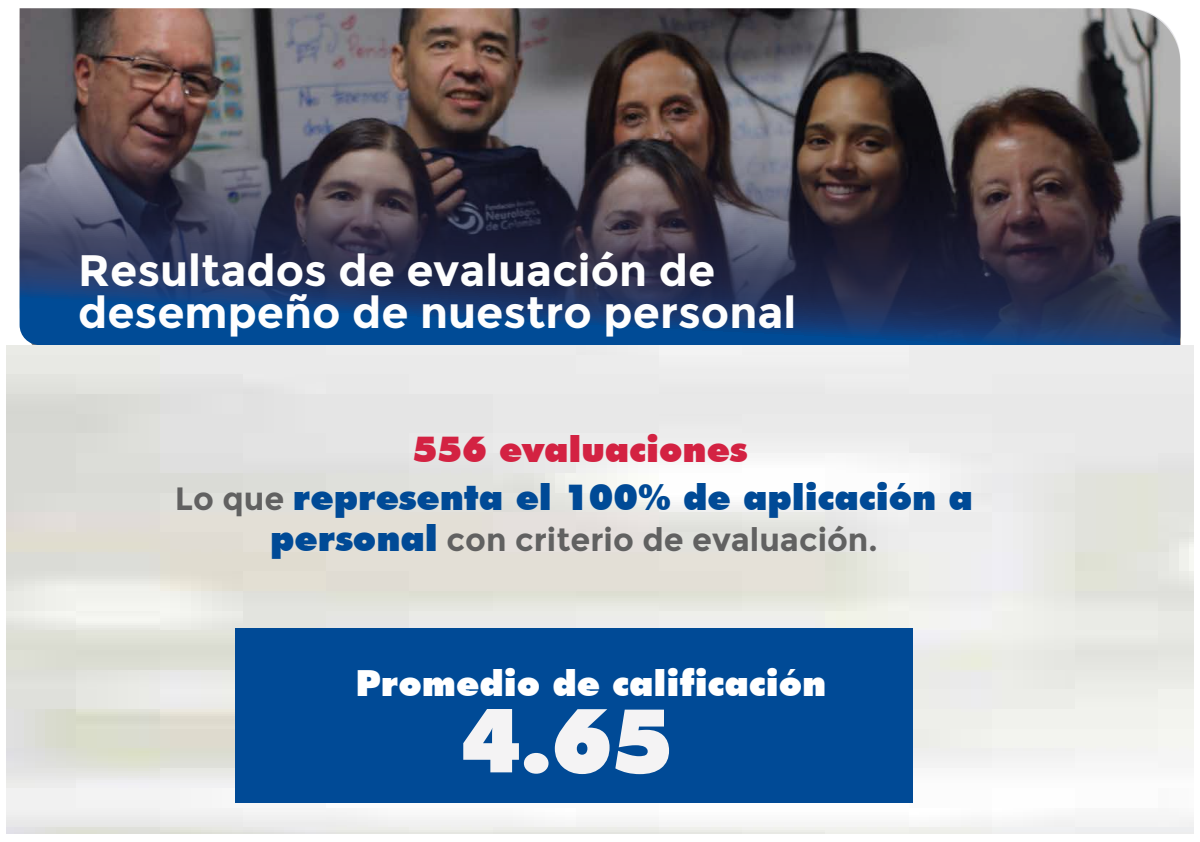
<style>
.page{position:relative;width:1200px;height:842px;background:#fff}
.page>*{position:absolute;margin:0;border:0;box-sizing:border-box;transform-origin:0 0}
.t1{font:900 88.6px "Futura BT";color:#f4f3f4}
.t2{font:700 44px/42px "Montserrat";color:#fefefe}
.t3{font:900 36px "Futura BT";color:#004a96}
.t4{font:900 36px "Futura BT";color:#fff}
.t5{font:900 36px "Futura BT";color:#d32242}
.t6{font:700 32.2px "Montserrat";color:#616161}
.s1{font-family:"Montserrat";font-weight:700;font-size:32.2px;color:#616161}
.s2{font-family:"Futura BT";font-weight:900;font-size:36px;color:#004a96}
</style>
<div class="page">
<img style="left:20px;top:8px;width:1160px;height:337px">
<div style="left:235px;top:628px;width:678px;height:175px;background:#004a96"></div>
<p class="t2" style="left:78px;top:249px;width:719px">Resultados de evaluación de desempeño de nuestro personal</p>
<p class="t5" style="left:413px;top:427px;width:336px">556 evaluaciones</p>
<p class="t3" style="left:175px;top:475px;width:800px"><span class="s1">Lo que</span> representa el 100% de aplicación a</p>
<p class="t6" style="left:270px;top:520px;width:609px"><span class="s2">personal</span> con criterio de evaluación.</p>
<p class="t4" style="left:355px;top:661px;width:472px">Promedio de calificación</p>
<h1 class="t1" style="left:460px;top:687px;width:214px">4.65</h1>
</div>
